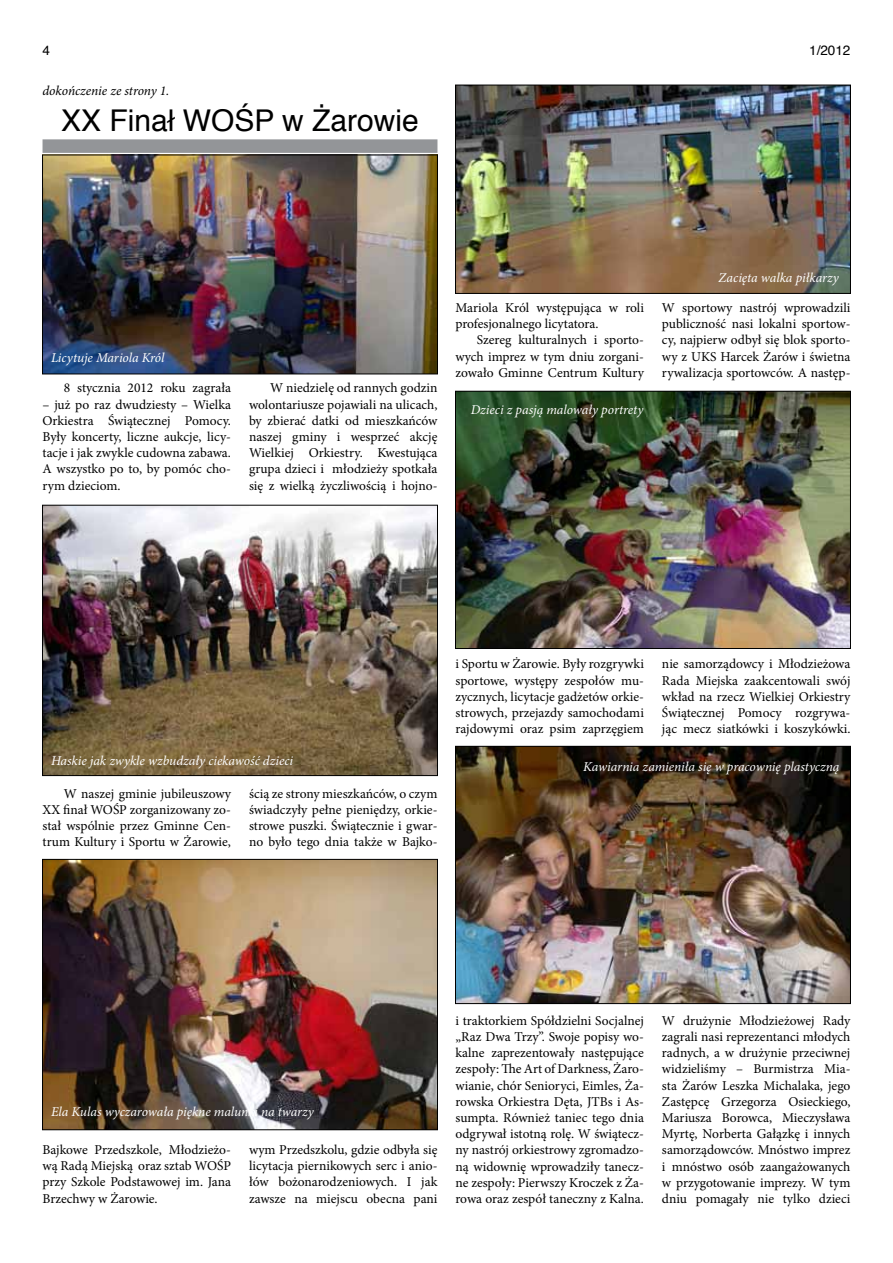
<style>
.page{position:relative;width:893px;height:1263px;background:#fff}
.page>*{position:absolute;margin:0;border:0;box-sizing:border-box;transform-origin:0 0}
.t1{font:30px "Helvetica";color:#000}
.t2{font:13.5px/16.2px "Minion Pro";color:#000;text-align:justify}
.t3{font:italic 13.5px "Minion Pro";letter-spacing:-.005em;color:#fff}
.t4{font:italic 13.5px "Minion Pro";letter-spacing:-.01em;color:#000}
.t5{font:13.5px "Helvetica";color:#000}
</style>
<div class="page">
<img style="left:44px;top:157px;width:392px;height:215px">
<div style="left:42px;top:155px;width:396px;height:219px;border:1px solid #000"></div>
<img style="left:44px;top:507px;width:392px;height:267px">
<div style="left:42px;top:505px;width:396px;height:271px;border:1px solid #000"></div>
<img style="left:457px;top:87px;width:392px;height:205px">
<div style="left:455px;top:85px;width:396px;height:209px;border:1px solid #000"></div>
<img style="left:44px;top:861px;width:392px;height:267px">
<div style="left:42px;top:859px;width:396px;height:271px;border:1px solid #000"></div>
<img style="left:457px;top:393px;width:392px;height:254px">
<div style="left:455px;top:391px;width:396px;height:258px;border:1px solid #000"></div>
<img style="left:457px;top:748px;width:392px;height:254px">
<div style="left:455px;top:746px;width:396px;height:258px;border:1px solid #000"></div>
<div style="left:43px;top:139px;width:394px;height:14px;background:#939598"></div>
<p class="t5" style="left:43px;top:40px;width:9px">4</p>
<p class="t5" style="left:809px;top:40px;width:43px">1/2012</p>
<p class="t4" style="left:43px;top:81px;width:128px">dokończenie ze strony 1.</p>
<h1 class="t1" style="left:61px;top:97px;width:359px">XX Finał WOŚP w Żarowie</h1>
<p class="t3" style="left:51px;top:348px;width:115px">Licytuje Mariola Król</p>
<p class="t2" style="left:64px;top:380px;width:169px">8 stycznia 2012 roku zagrała</p>
<p class="t2" style="left:43px;top:396px;width:190px">– już po raz dwudziesty – Wielka Orkiestra Świątecznej Pomocy.<br>Były koncerty, liczne aukcje, licy&shy;tacje i jak zwykle cudowna zabawa.<br>A wszystko po to, by pomóc cho&shy;rym dzieciom.</p>
<p class="t2" style="left:249px;top:380px;width:190px;text-indent:21px">W niedzielę od rannych godzin wolontariusze pojawiali na ulicach, by zbierać datki od mieszkańców naszej gminy i wesprzeć akcję Wielkiej Orkiestry. Kwestująca grupa dzieci i młodzieży spotkała się z wielką życzliwością i hojno-</p>
<p class="t2" style="left:455px;top:300px;width:190px">Mariola Król występująca w roli profesjonalnego licytatora.</p>
<p class="t2" style="left:455px;top:332px;width:190px;text-indent:21px">Szereg kulturalnych i sporto&shy;wych imprez w tym dniu zorgani&shy;zowało Gminne Centrum Kultury</p>
<p class="t3" style="left:471px;top:401px;width:174px">Dzieci z pasją malowały portrety</p>
<p class="t3" style="left:719px;top:269px;width:122px">Zacięta walka piłkarzy</p>
<p class="t2" style="left:662px;top:300px;width:190px">W sportowy nastrój wprowadzili publiczność nasi lokalni sportow&shy;cy, najpierw odbył się blok sporto&shy;wy z UKS Harcek Żarów i świetna rywalizacja sportowców. A następ-</p>
<p class="t3" style="left:51px;top:751px;width:244px">Haskie jak zwykle wzbudzały ciekawość dzieci</p>
<p class="t2" style="left:43px;top:785px;width:190px;text-indent:21px">W naszej gminie jubileuszowy XX finał WOŚP zorganizowany zo&shy;stał wspólnie przez Gminne Cen&shy;trum Kultury i Sportu w Żarowie,</p>
<p class="t2" style="left:249px;top:785px;width:190px">ścią ze strony mieszkańców, o czym świadczyły pełne pieniędzy, orkie&shy;strowe puszki. Świątecznie i gwar&shy;no było tego dnia także w Bajko-</p>
<p class="t2" style="left:455px;top:656px;width:190px">i Sportu w Żarowie. Były rozgrywki sportowe, występy zespołów mu&shy;zycznych, licytacje gadżetów orkie&shy;strowych, przejazdy samochodami rajdowymi oraz psim zaprzęgiem</p>
<p class="t2" style="left:662px;top:656px;width:190px">nie samorządowcy i Młodzieżowa Rada Miejska zaakcentowali swój wkład na rzecz Wielkiej Orkiestry Świątecznej Pomocy rozgrywa&shy;jąc mecz siatkówki i koszykówki.</p>
<p class="t3" style="left:583px;top:757px;width:258px">Kawiarnia zamieniła się w pracownię plastyczną</p>
<p class="t3" style="left:51px;top:1102px;width:264px">Ela Kulas wyczarowała piękne malunki na twarzy</p>
<p class="t2" style="left:43px;top:1141px;width:190px">Bajkowe Przedszkole, Młodzieżo&shy;wą Radą Miejską oraz sztab WOŚP przy Szkole Podstawowej im. Jana Brzechwy w Żarowie.</p>
<p class="t2" style="left:249px;top:1141px;width:190px">wym Przedszkolu, gdzie odbyła się licytacja piernikowych serc i anio&shy;łów bożonarodzeniowych. I jak zawsze na miejscu obecna pani</p>
<p class="t2" style="left:455px;top:1012px;width:190px">i traktorkiem Spółdzielni Socjalnej „Raz Dwa Trzy”. Swoje popisy wo&shy;kalne zaprezentowały następujące zespoły: The Art of Darkness, Żaro&shy;wianie, chór Senioryci, Eimles, Ża&shy;rowska Orkiestra Dęta, JTBs i As&shy;sumpta. Również taniec tego dnia odgrywał istotną rolę. W świątecz&shy;ny nastrój orkiestrowy zgromadzo&shy;ną widownię wprowadziły tanecz&shy;ne zespoły: Pierwszy Kroczek z Ża&shy;rowa oraz zespół taneczny z Kalna.</p>
<p class="t2" style="left:662px;top:1012px;width:190px">W drużynie Młodzieżowej Rady zagrali nasi reprezentanci młodych radnych, a w drużynie przeciwnej widzieliśmy – Burmistrza Mia&shy;sta Żarów Leszka Michalaka, jego Zastępcę Grzegorza Osieckiego, Mariusza Borowca, Mieczysława Myrtę, Norberta Gałązkę i innych samorządowców. Mnóstwo imprez i mnóstwo osób zaangażowanych w przygotowanie imprezy. W tym dniu pomagały nie tylko dzieci</p>
</div>
